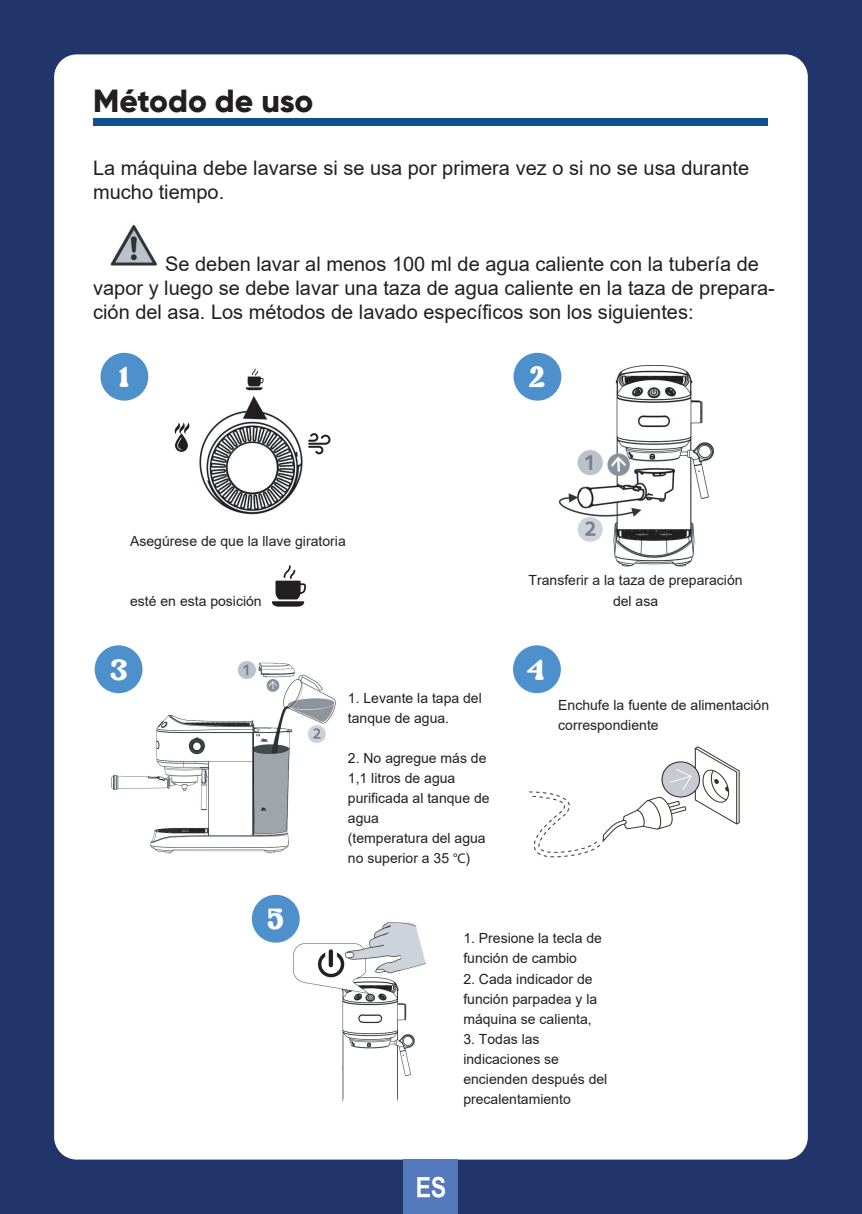
<style>
.page{position:relative;width:862px;height:1214px;background:#fff}
.page>*{position:absolute;margin:0;border:0;box-sizing:border-box;transform-origin:0 0}
.t1{font:800 32px "Gilroy";letter-spacing:-.005em;color:#231f20}
.t2{font:32px "Baristo";color:#fff}
.t3{font:20px/24px "Arial";color:#231f20}
.t4{font:14px/20px "Arial";color:#231f20}
.s1{font-family:"Myriad Pro"}
</style>
<div class="page">
<div style="left:0;top:0;width:862px;height:1213px;background:#22356b"></div>
<div style="left:54px;top:54px;width:754px;height:1105px;background:#fff;border-radius:23px"></div>
<div style="left:93px;top:118px;width:674px;height:7px;background:#0f528b"></div>
<img style="left:110px;top:224px;width:48px;height:42px">
<img style="left:130px;top:359px;width:173px;height:156px">
<div style="left:100px;top:353px;width:48px;height:47px;background:#4d90cc;border-radius:50%"></div>
<img style="left:551px;top:357px;width:163px;height:210px">
<div style="left:513px;top:353px;width:48px;height:47px;background:#4d90cc;border-radius:50%"></div>
<img style="left:99px;top:654px;width:237px;height:200px">
<div style="left:95px;top:645px;width:47px;height:48px;background:#4d90cc;border-radius:50%"></div>
<div style="left:513px;top:645px;width:48px;height:48px;background:#4d90cc;border-radius:50%"></div>
<img style="left:529px;top:746px;width:211px;height:112px">
<img style="left:285px;top:922px;width:141px;height:180px">
<div style="left:252px;top:894px;width:48px;height:48px;background:#4d90cc;border-radius:50%"></div>
<div style="left:404px;top:1159px;width:54px;height:54px;background:#5479bd"></div>
<svg style="left:417px;top:1176px;width:28px;height:21px"></svg>
<div style="left:225px;top:367px;width:103px;height:28px;background:#fff"></div>
<div style="left:124px;top:429px;width:68px;height:68px;background:#fff"></div>
<svg style="left:175px;top:422px;width:14px;height:30px"></svg>
<svg style="left:308px;top:433px;width:23px;height:21px"></svg>
<svg style="left:246px;top:368px;width:17px;height:22px"></svg>
<svg style="left:272px;top:565px;width:34px;height:41px"></svg>
<h1 class="t1" style="left:93px;top:81px;width:222px">Método de uso</h1>
<h2 class="t3" style="left:93px;top:155px;width:657px">La máquina debe lavarse si se usa por primera vez o si no se usa durante mucho tiempo.</h2>
<h2 class="t3" style="left:93px;top:251px;width:683px;text-indent:72px">Se deben lavar al menos 100 ml de agua caliente con la tubería de vapor y luego se debe lavar una taza de agua caliente en la taza de prepara&shy;ción del asa. Los métodos de lavado específicos son los siguientes:</h2>
<h1 class="t2" style="left:119px;top:356px;width:12px">1</h1>
<p class="t4" style="left:130px;top:531px;width:217px">Asegúrese de que la llave giratoria</p>
<p class="t4" style="left:130px;top:591px;width:133px">esté en esta posición</p>
<h1 class="t2" style="left:528px;top:356px;width:19px">2</h1>
<p class="t4" style="left:528px;top:570px;width:215px;text-align:center">Transferir a la taza de preparación del asa</p>
<h1 class="t2" style="left:110px;top:649px;width:20px">3</h1>
<h1 class="t2" style="left:525px;top:649px;width:21px">4</h1>
<p class="t4" style="left:348px;top:688px;width:135px">1. Levante la tapa del tanque de agua.</p>
<p class="t4" style="left:348px;top:748px;width:143px">2. No agregue más de<br>1,1 litros de agua purificada al tanque de agua<br>(temperatura del agua no superior a 35 <span class="s1">°C</span>)</p>
<p class="t4" style="left:558px;top:695px;width:212px">Enchufe la fuente de alimentación correspondiente</p>
<h1 class="t2" style="left:267px;top:898px;width:19px">5</h1>
<p class="t4" style="left:463px;top:928px;width:140px">1. Presione la tecla de función de cambio</p>
<p class="t4" style="left:463px;top:968px;width:135px">2. Cada indicador de función parpadea y la máquina se calienta,</p>
<p class="t4" style="left:463px;top:1028px;width:145px">3. Todas las indicaciones se encienden después del precalentamiento</p>
</div>
